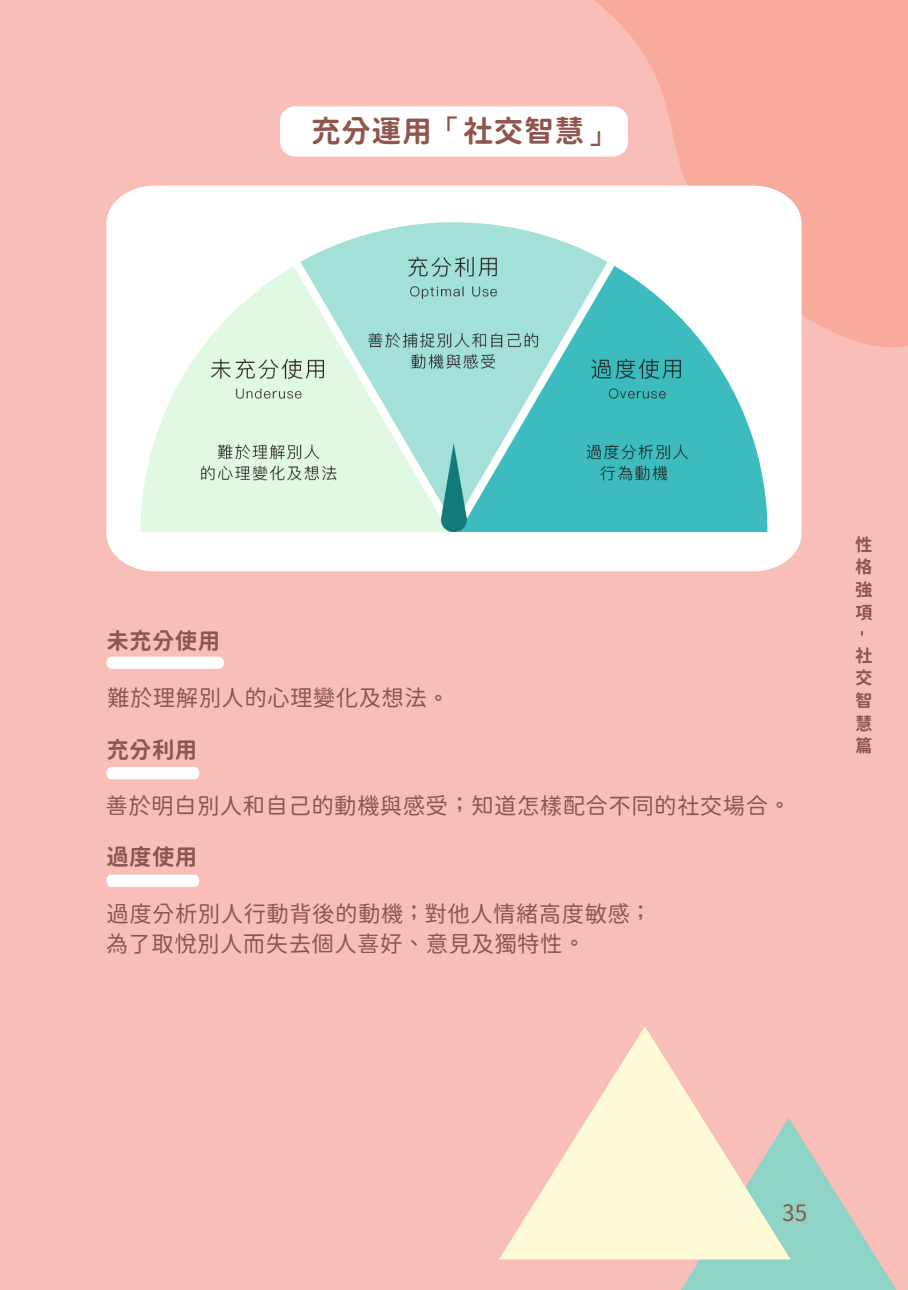
<style>
.page{position:relative;width:908px;height:1290px;background:#fff}
.page>*{position:absolute;margin:0;border:0;box-sizing:border-box;transform-origin:0 0}
.t1{font:30px "Gen Sen Rounded JP B";letter-spacing:.015em;color:#90564e}
.t2{font:22.5px/30px "Gen Sen Rounded JP R";letter-spacing:.015em;color:#90564e}
.t3{font:22.5px "Gen Sen Rounded JP B";letter-spacing:.015em;color:#90564e}
.t4{font:17.5px/22.8px "Gen Sen Rounded JP B";color:#90564e;text-align:justify}
.s1{font-family:"Li Hei Pro"}
</style>
<div class="page">
<div style="left:0;top:0;width:907px;height:1290px;background:#f9beb7"></div>
<svg style="left:433px;top:0;width:474px;height:368px;fill:#f8aa9d"></svg>
<div style="left:106px;top:186px;width:695px;height:385px;background:#fff"></div>
<div style="left:280px;top:106px;width:347px;height:51px;background:#fff;border-radius:15px"></div>
<svg style="left:680px;top:1120px;width:216px;height:170px"></svg>
<svg style="left:499px;top:1026px;width:291px;height:233px"></svg>
<img style="left:138px;top:220px;width:632px;height:317px">
<div style="left:106px;top:656px;width:118px;height:13px;background:#fff;border-radius:6px"></div>
<svg style="left:106px;top:767px;width:93px;height:12px"></svg>
<svg style="left:106px;top:874px;width:93px;height:13px"></svg>
<p class="t1" style="left:310px;top:115px;width:306px">充分運用<span class="s1">「</span>社交智慧<span class="s1">」</span></p>
<p class="t3" style="left:106px;top:628px;width:115px">未充分使用</p>
<p class="t2" style="left:107px;top:683px;width:344px">難於理解別人的心理變化及想法<span class="s1">。</span></p>
<p class="t3" style="left:106px;top:736px;width:93px">充分利用</p>
<p class="t2" style="left:105px;top:791px;width:686px">善於明白別人和自己的動機與感受<span class="s1">；</span>知道怎樣配合不同的社交場合<span class="s1">。</span></p>
<p class="t3" style="left:106px;top:844px;width:93px">過度使用</p>
<p class="t2" style="left:106px;top:899px;width:547px">過度分析別人行動背後的動機<span class="s1">；</span>對他人情緒高度敏感<span class="s1">；</span>為了取悅別人而失去個人喜好<span class="s1">、</span>意見及獨特性<span class="s1">。</span></p>
<p class="t4" style="left:854px;top:533px;width:19px">性格強項</p>
<p class="t4" style="left:874px;top:630px;width:8px;rotate:90deg">-</p>
<p class="t4" style="left:854px;top:644px;width:18px">社交智慧篇</p>
<p class="t2" style="left:781px;top:1198px;width:27px">35</p>
</div>
